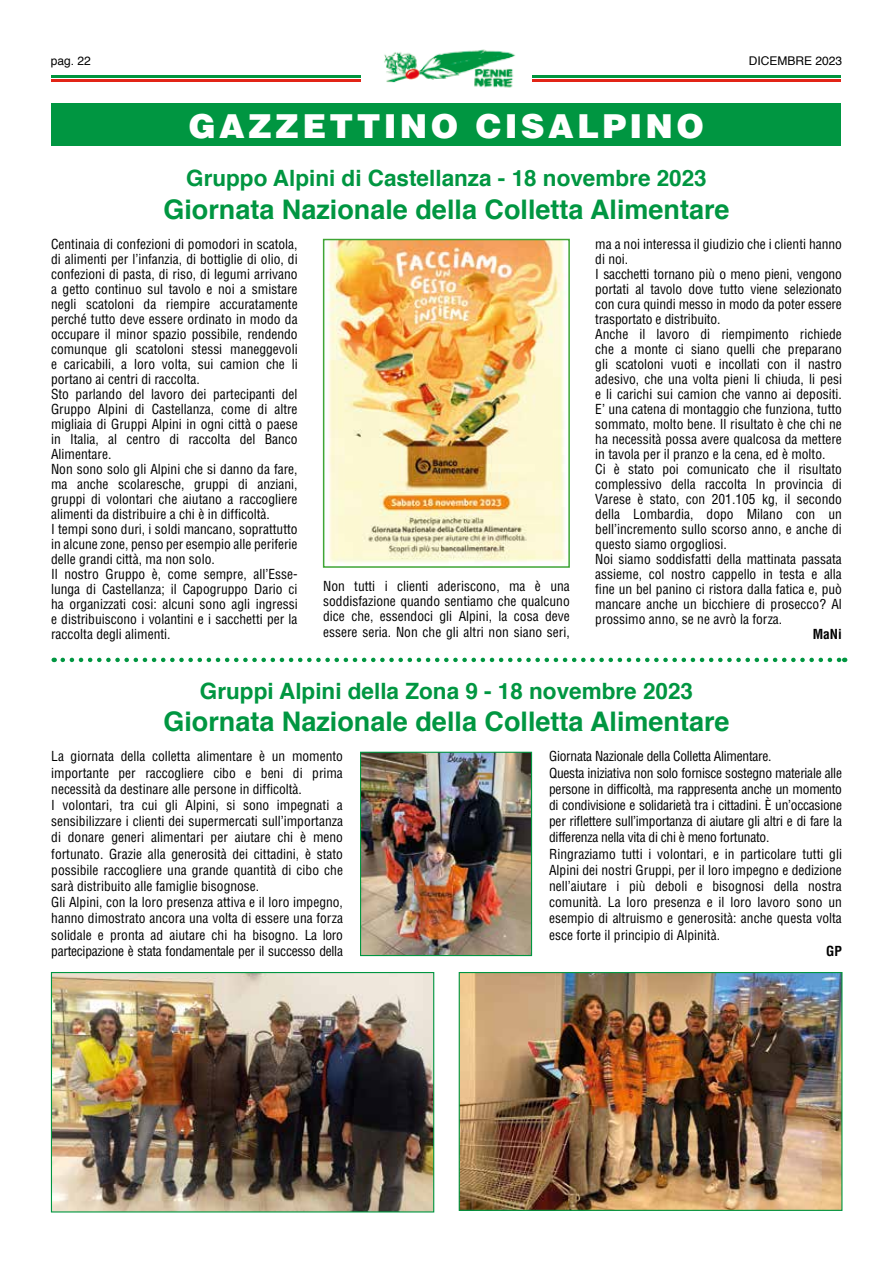
<style>
.page{position:relative;width:893px;height:1263px;background:#fff}
.page>*{position:absolute;margin:0;border:0;box-sizing:border-box;transform-origin:0 0}
.t1{font:900 33px "Helvetica";letter-spacing:.1em;color:#fff}
.t2{font:700 27px "Helvetica";color:#009641}
.t3{font:700 22.5px "Helvetica";color:#009641}
.t4{font:condensed 13.5px/15px "Helvetica";color:#000}
.t5{font:condensed 13.5px/16.2px "Helvetica";letter-spacing:-.02em;color:#000}
.t6{font:700 condensed 13.5px "Helvetica";color:#000}
.t7{font:12px "Helvetica";color:#000}
</style>
<div class="page">
<hr style="left:531px;top:80px;width:310px;height:2px;background:#e22416">
<hr style="left:531px;top:75px;width:310px;height:3px;background:#00943e">
<hr style="left:51px;top:80px;width:310px;height:2px;background:#e22416">
<hr style="left:51px;top:75px;width:310px;height:3px;background:#00943e">
<img style="left:384px;top:49px;width:148px;height:39px">
<div style="left:51px;top:103px;width:790px;height:43px;background:#009641"></div>
<img style="left:328px;top:242px;width:239px;height:323px">
<div style="left:323px;top:239px;width:247px;height:329px;border:2px solid #3fa535"></div>
<svg style="left:63px;top:658px;width:782px;height:4px"></svg>
<img style="left:53px;top:974px;width:379px;height:236px">
<div style="left:51px;top:972px;width:383px;height:240px;border:1px solid #009641"></div>
<img style="left:461px;top:974px;width:379px;height:235px">
<div style="left:459px;top:972px;width:383px;height:239px;border:1px solid #009641"></div>
<img style="left:362px;top:754px;width:168px;height:200px">
<div style="left:360px;top:752px;width:172px;height:204px;border:1px solid #009641"></div>
<p class="t7" style="left:51px;top:52px;width:42px">pag. 22</p>
<p class="t7" style="left:749px;top:52px;width:95px">DICEMBRE 2023</p>
<h1 class="t1" style="left:188px;top:105px;width:517px">GAZZETTINO CISALPINO</h1>
<h3 class="t3" style="left:186px;top:160px;width:522px">Gruppo Alpini di Castellanza - 18 novembre 2023</h3>
<h2 class="t2" style="left:163px;top:187px;width:568px">Giornata Nazionale della Colletta Alimentare</h2>
<p class="t4" style="left:595px;top:236px;width:248px">ma a noi interessa il giudizio che i clienti hanno di noi.<br>I sacchetti tornano più o meno pieni, vengono portati al tavolo dove tutto viene selezionato con cura quindi messo in modo da poter essere trasportato e distribuito.<br>Anche il lavoro di riempimento richiede che a monte ci siano quelli che preparano gli scatoloni vuoti e incollati con il nastro adesivo, che una volta pieni li chiuda, li pesi e li carichi sui camion che vanno ai depositi.<br>E’ una catena di montaggio che funziona, tutto sommato, molto bene. Il risultato è che chi ne ha necessità possa avere qualcosa da mettere in tavola per il pranzo e la cena, ed è molto.<br>Ci è stato poi comunicato che il risultato complessivo della raccolta ln provincia di Varese è stato, con 201.105 kg, il secondo della Lombardia, dopo Milano con un bell’incremento sullo scorso anno, e anche di questo siamo orgogliosi.<br>Noi siamo soddisfatti della mattinata passata assieme, col nostro cappello in testa e alla fine un bel panino ci ristora dalla fatica e, può mancare anche un bicchiere di prosecco? Al prossimo anno, se ne avrò la forza.</p>
<p class="t6" style="left:813px;top:625px;width:31px">MaNi</p>
<p class="t4" style="left:51px;top:236px;width:248px">Centinaia di confezioni di pomodori in scatola, di alimenti per l’infanzia, di bottiglie di olio, di confezioni di pasta, di riso, di legumi arrivano a getto continuo sul tavolo e noi a smistare negli scatoloni da riempire accuratamente perché tutto deve essere ordinato in modo da occupare il minor spazio possibile, rendendo comunque gli scatoloni stessi maneggevoli e caricabili, a loro volta, sui camion che li portano ai centri di raccolta.<br>Sto parlando del lavoro dei partecipanti del Gruppo Alpini di Castellanza, come di altre migliaia di Gruppi Alpini in ogni città o paese in Italia, al centro di raccolta del Banco Alimentare.<br>Non sono solo gli Alpini che si danno da fare, ma anche scolaresche, gruppi di anziani, gruppi di volontari che aiutano a raccogliere alimenti da distribuire a chi è in difficoltà.<br>I tempi sono duri, i soldi mancano, soprattutto in alcune zone, penso per esempio alle periferie delle grandi città, ma non solo.<br>Il nostro Gruppo è, come sempre, all’Esse&shy;lunga di Castellanza; il Capogruppo Dario ci ha organizzati cosi: alcuni sono agli ingressi e distribuiscono i volantini e i sacchetti per la raccolta degli alimenti.</p>
<p class="t4" style="left:323px;top:579px;width:248px;text-align:justify">Non tutti i clienti aderiscono, ma è una soddisfazione quando sentiamo che qualcuno dice che, essendoci gli Alpini, la cosa deve essere seria. Non che gli altri non siano seri,</p>
<h3 class="t3" style="left:200px;top:673px;width:495px">Gruppi Alpini della Zona 9 - 18 novembre 2023</h3>
<h2 class="t2" style="left:163px;top:700px;width:568px">Giornata Nazionale della Colletta Alimentare</h2>
<p class="t4" style="left:51px;top:748px;width:293px;line-height:16.2px">La giornata della colletta alimentare è un momento importante per raccogliere cibo e beni di prima necessità da destinare alle persone in difficoltà.<br>I volontari, tra cui gli Alpini, si sono impegnati a sensibilizzare i clienti dei supermercati sull’importanza di donare generi alimentari per aiutare chi è meno fortunato. Grazie alla generosità dei cittadini, è stato possibile raccogliere una grande quantità di cibo che sarà distribuito alle famiglie bisognose.<br>Gli Alpini, con la loro presenza attiva e il loro impegno, hanno dimostrato ancora una volta di essere una forza solidale e pronta ad aiutare chi ha bisogno. La loro partecipazione è stata fondamentale per il successo della</p>
<p class="t5" style="left:549px;top:748px;width:294px">Giornata Nazionale della Colletta Alimentare.<br>Questa iniziativa non solo fornisce sostegno materiale alle persone in difficoltà, ma rappresenta anche un momento di condivisione e solidarietà tra i cittadini. È un’occasione per riflettere sull’importanza di aiutare gli altri e di fare la differenza nella vita di chi è meno fortunato.<br>Ringraziamo tutti i volontari, e in particolare tutti gli Alpini dei nostri Gruppi, per il loro impegno e dedizione nell’aiutare i più deboli e bisognosi della nostra comunità. La loro presenza e il loro lavoro sono un esempio di altruismo e generosità: anche questa volta esce forte il principio di Alpinità.</p>
<p class="t6" style="left:826px;top:943px;width:17px">GP</p>
</div>
